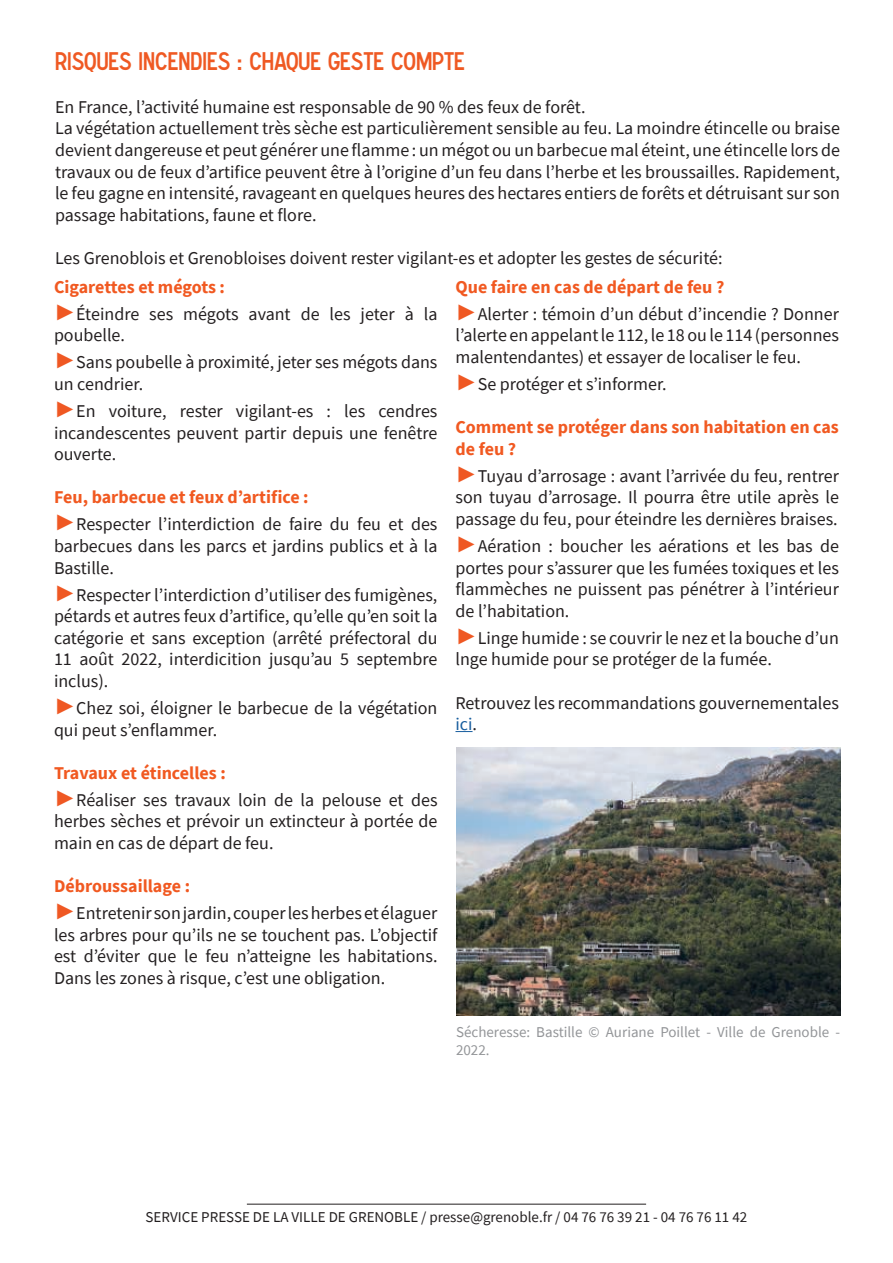
<style>
.page{position:relative;width:893px;height:1263px;background:#fff}
.page>*{position:absolute;margin:0;border:0;box-sizing:border-box;transform-origin:0 0}
.t1{font:22.5px "Caracteres L2";color:#ef5923}
.t2{font:18px/21.6px "Source Sans Pro";color:#231f20}
.t3{font:700 18px/21.6px "Source Sans Pro";color:#f15921}
.t4{font:15px "Source Sans Pro";color:#231f20}
.t5{font:15px/18px "Source Sans Pro";color:#939598}
.s1{font-weight:700;color:#f15921}
.s2{font-family:"Arial";font-weight:900;font-size:22.5px;color:#ef5823}
.s3{color:#175d9e}
</style>
<div class="page">
<img style="left:456px;top:747px;width:384px;height:268px">
<svg style="left:455px;top:731px;width:18px;height:1px"></svg>
<hr style="left:247px;top:1204px;width:399px;height:1px;background:#231f20">
<p class="t1" style="left:55px;top:52px;width:411px">RISQUES INCENDIES : CHAQUE GESTE COMPTE</p>
<p class="t2" style="left:55px;top:96px;width:787px">En France, l’activité humaine est responsable de 90 % des feux de forêt.<br>La végétation actuellement très sèche est particulièrement sensible au feu. La moindre étincelle ou braise devient dangereuse et peut générer une flamme : un mégot ou un barbecue mal éteint, une étincelle lors de travaux ou de feux d’artifice peuvent être à l’origine d’un feu dans l’herbe et les broussailles. Rapidement, le feu gagne en intensité, ravageant en quelques heures des hectares entiers de forêts et détruisant sur son passage habitations, faune et flore.</p>
<p class="t2" style="left:55px;top:247px;width:669px">Les Grenoblois et Grenobloises doivent rester vigilant-es et adopter les gestes de sécurité:</p>
<p class="t2" style="left:54px;top:273px;width:385px;line-height:27px"><span class="s1">Cigarettes et mégots :<br></span><span class="s2">►</span>Éteindre ses mégots avant de les jeter à la</p>
<p class="t2" style="left:54px;top:322px;width:385px;line-height:27px">poubelle.<br><span class="s2">►</span>Sans poubelle à proximité, jeter ses mégots dans</p>
<p class="t2" style="left:54px;top:371px;width:385px;line-height:27px">un cendrier.<br><span class="s2">►</span>En voiture, rester vigilant-es : les cendres</p>
<p class="t2" style="left:54px;top:422px;width:385px">incandescentes peuvent partir depuis une fenêtre ouverte.</p>
<p class="t2" style="left:54px;top:484px;width:385px;line-height:27px"><span class="s1">Feu, barbecue et feux d’artifice :<br></span><span class="s2">►</span>Respecter l’interdiction de faire du feu et des</p>
<p class="t2" style="left:54px;top:535px;width:385px">barbecues dans les parcs et jardins publics et à la<br>Bastille.</p>
<p class="t2" style="left:54px;top:584px;width:385px;text-align:justify"><span class="s2">►</span>Respecter l’interdiction d’utiliser des fumigènes, pétards et autres feux d’artifice, qu’elle qu’en soit la catégorie et sans exception (arrêté préfectoral du 11 août 2022, interdicition jusqu’au 5 septembre inclus).</p>
<p class="t2" style="left:54px;top:697px;width:385px"><span class="s2">►</span>Chez soi, éloigner le barbecue de la végétation qui peut s’enflammer.</p>
<p class="t2" style="left:54px;top:759px;width:385px;line-height:27px"><span class="s1">Travaux et étincelles :<br></span><span class="s2">►</span>Réaliser ses travaux loin de la pelouse et des</p>
<p class="t2" style="left:54px;top:811px;width:385px">herbes sèches et prévoir un extincteur à portée de main en cas de départ de feu.</p>
<p class="t2" style="left:54px;top:873px;width:385px;line-height:27px"><span class="s1">Débroussaillage :<br></span><span class="s2">►</span>Entretenir son jardin, couper les herbes et élaguer</p>
<p class="t2" style="left:54px;top:924px;width:385px;text-align:justify">les arbres pour qu’ils ne se touchent pas. L’objectif est d’éviter que le feu n’atteigne les habitations.<br>Dans les zones à risque, c’est une obligation.</p>
<p class="t2" style="left:455px;top:273px;width:385px;line-height:27px"><span class="s1">Que faire en cas de départ de feu ?<br></span><span class="s2">►</span>Alerter : témoin d’un début d’incendie ? Donner</p>
<p class="t2" style="left:455px;top:325px;width:385px">l’alerte en appelant le 112, le 18 ou le 114 (personnes malentendantes) et essayer de localiser le feu.</p>
<p class="t2" style="left:455px;top:373px;width:213px"><span class="s2">►</span>Se protéger et s’informer.</p>
<p class="t3" style="left:455px;top:417px;width:385px">Comment se protéger dans son habitation en cas de feu ?</p>
<p class="t2" style="left:455px;top:465px;width:385px;text-align:justify"><span class="s2">►</span>Tuyau d’arrosage : avant l’arrivée du feu, rentrer son tuyau d’arrosage. Il pourra être utile après le passage du feu, pour éteindre les dernières braises.</p>
<p class="t2" style="left:455px;top:535px;width:385px;text-align:justify"><span class="s2">►</span>Aération : boucher les aérations et les bas de portes pour s’assurer que les fumées toxiques et les flammèches ne puissent pas pénétrer à l’intérieur de l’habitation.</p>
<p class="t2" style="left:455px;top:627px;width:385px"><span class="s2">►</span>Linge humide : se couvrir le nez et la bouche d’un lnge humide pour se protéger de la fumée.</p>
<p class="t2" style="left:455px;top:692px;width:385px">Retrouvez les recommandations gouvernementales <span class="s3">ici</span>.</p>
<p class="t5" style="left:456px;top:1023px;width:385px">Sécheresse: Bastille © Auriane Poillet - Ville de Grenoble -<br>2022.</p>
<p class="t4" style="left:146px;top:1209px;width:603px">SERVICE PRESSE DE LA VILLE DE GRENOBLE / presse@grenoble.fr / 04 76 76 39 21 - 04 76 76 11 42</p>
</div>
